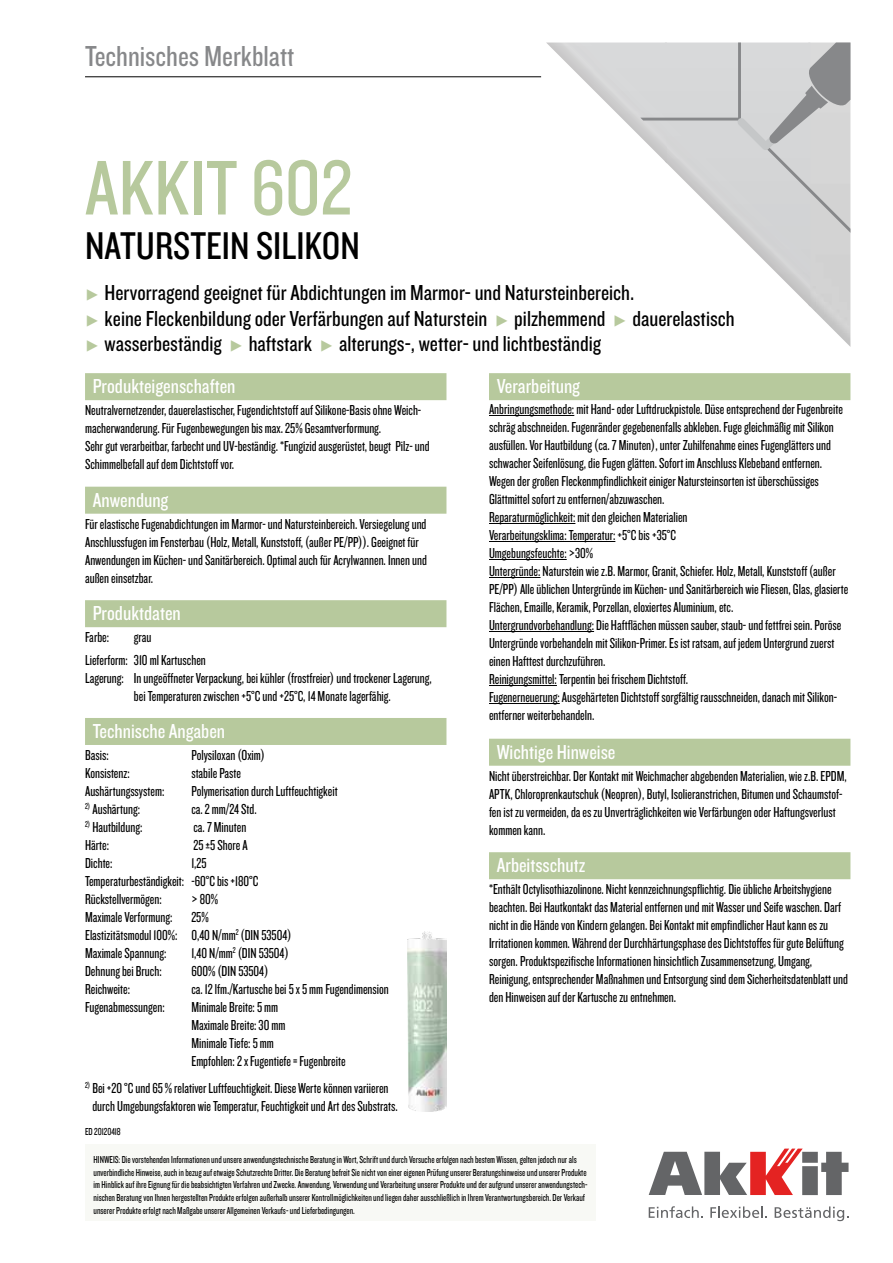
<style>
.page{position:relative;width:893px;height:1263px;background:#fff}
.page>*{position:absolute;margin:0;border:0;box-sizing:border-box;transform-origin:0 0}
.t1{font:80.4px "Knockout HTF29 Junior Liteweight";color:#b7c99d}
.t2{font:40.2px "Knockout HTF29 Junior Liteweight";color:#000}
.t3{font:30px "Knockout HTF29 Junior Liteweight";color:#87888a}
.t4{font:22.5px/25.5px "Knockout HTF29 Junior Liteweight";color:#000}
.t5{font:21px "Knockout HTF29 Junior Liteweight";color:#fff}
.t6{font:21px "Knockout 29 Junior Ltweight";color:#fff}
.t7{font:15px/18px "Knockout 28 Junior Feathrwt";color:#000}
.t8{font:10.5px/12.6px "Knockout HTF29 Junior Liteweight";color:#000;scale:.85 1}
.t9{font:10.5px "Knockout HTF29 Junior Liteweight";color:#000;scale:.86 1}
.s1{font-family:"Scala Sans";color:#b7c99d}
</style>
<div class="page">
<div style="left:85px;top:1144px;width:510px;height:76px;background:#f8f9f5"></div>
<img style="left:737px;top:233px;width:73px;height:74px">
<hr style="left:85px;top:77px;width:456px;height:1px;background:#000">
<div style="left:85px;top:373px;width:361px;height:27px;background:#b7c99d"></div>
<div style="left:85px;top:487px;width:361px;height:27px;background:#b7c99d"></div>
<div style="left:85px;top:600px;width:361px;height:27px;background:#b7c99d"></div>
<div style="left:85px;top:718px;width:361px;height:27px;background:#b7c99d"></div>
<div style="left:489px;top:373px;width:361px;height:27px;background:#b7c99d"></div>
<hr style="left:489px;top:415px;width:85px;height:1px;background:#000">
<hr style="left:489px;top:523px;width:86px;height:1px;background:#000">
<hr style="left:489px;top:541px;width:126px;height:1px;background:#000">
<hr style="left:489px;top:559px;width:78px;height:1px;background:#000">
<hr style="left:489px;top:577px;width:51px;height:1px;background:#000">
<hr style="left:489px;top:631px;width:105px;height:1px;background:#000">
<hr style="left:489px;top:685px;width:68px;height:1px;background:#000">
<hr style="left:489px;top:703px;width:71px;height:1px;background:#000">
<div style="left:489px;top:739px;width:361px;height:27px;background:#b7c99d"></div>
<div style="left:489px;top:852px;width:361px;height:27px;background:#b7c99d"></div>
<img style="left:408px;top:932px;width:38px;height:180px">
<svg style="left:640px;top:43px;width:210px;height:190px;background:#d2d3d4"></svg>
<svg style="left:649px;top:1148px;width:199px;height:47px"></svg>
<svg style="left:649px;top:1206px;width:54px;height:12px"></svg>
<svg style="left:710px;top:1206px;width:57px;height:12px"></svg>
<svg style="left:775px;top:1206px;width:73px;height:15px"></svg>
<h3 class="t3" style="left:85px;top:40px;width:211px">Technisches Merkblatt</h3>
<h1 class="t1" style="left:85px;top:147px;width:269px">AKKIT 602</h1>
<h2 class="t2" style="left:85px;top:225px;width:272px">Naturstein Si likon</h2>
<p class="t4" style="left:85px;top:281px;width:651px"><span class="s1">Ω</span> Hervorragend geeignet für Abdichtungen im Marmor- und Natursteinbereich.<br><span class="s1">Ω</span> keine Fleckenbildung oder Verfärbungen auf Naturstein <span class="s1">Ω</span> pilzhemmend <span class="s1">Ω</span> dauerelastisch<br><span class="s1">Ω</span> wasserbeständig <span class="s1">Ω</span> haftstark <span class="s1">Ω</span> alterungs-, wetter- und lichtbeständig</p>
<h3 class="t6" style="left:93px;top:373px;width:144px">Produkteigenschaften</h3>
<p class="t7" style="left:85px;top:401px;width:346px">Neutralvernetzender, dauerelastischer, Fugendichtstoff auf Silikone-Basis ohne Weich&shy;macherwanderung. Für Fugenbewegungen bis max. 25% Gesamtverformung.<br>Sehr gut verarbeitbar, farbecht und UV-beständig. *Fungizid ausgerüstet, beugt Pilz- und Schimmelbefall auf dem Dichtstoff vor.</p>
<h3 class="t5" style="left:93px;top:489px;width:77px">Anwendung</h3>
<p class="t7" style="left:85px;top:514px;width:343px">Für elastische Fugenabdichtungen im Marmor- und Natursteinbereich. Versiegelung und Anschlussfugen im Fensterbau (Holz, Metall, Kunststoff, (außer PE/PP)). Geeignet für Anwendungen im Küchen- und Sanitärbereich. Optimal auch für Acrylwannen. Innen und außen einsetzbar.</p>
<h3 class="t5" style="left:93px;top:602px;width:90px">Produktdaten</h3>
<p class="t7" style="left:85px;top:628px;width:26px">Farbe:</p>
<p class="t7" style="left:85px;top:626px;width:122px;line-height:22.2px;text-align:center">grau<br>Lieferform: 310 ml Kartuschen</p>
<p class="t7" style="left:85px;top:668px;width:348px;text-align:center">Lagerung: In ungeöffneter Verpackung, bei kühler (frostfreier) und trockener Lagerung, bei Temperaturen zwischen +5°C und +25°C, 14 Monate lagerfähig.</p>
<h3 class="t6" style="left:93px;top:717px;width:134px">Technische Angaben</h3>
<p class="t7" style="left:85px;top:746px;width:25px">Basis:</p>
<p class="t7" style="left:191px;top:746px;width:75px">Polysiloxan (Oxim)</p>
<p class="t7" style="left:85px;top:764px;width:46px">Konsistenz:</p>
<p class="t7" style="left:191px;top:764px;width:51px">stabile Paste</p>
<p class="t7" style="left:85px;top:782px;width:81px">Aushärtungssystem:</p>
<p class="t7" style="left:191px;top:782px;width:148px">Polymerisation durch Luftfeuchtigkeit</p>
<p class="t7" style="left:85px;top:800px;width:56px"><sup>2)</sup> Aushärtung:</p>
<p class="t7" style="left:191px;top:800px;width:67px">ca. 2 mm/24 Std.</p>
<p class="t7" style="left:85px;top:818px;width:59px"><sup>2)</sup> Hautbildung:</p>
<p class="t7" style="left:193px;top:818px;width:54px">ca. 7 Minuten</p>
<p class="t7" style="left:85px;top:836px;width:26px">Härte:</p>
<p class="t7" style="left:193px;top:836px;width:56px">25 ±5 Shore A</p>
<p class="t7" style="left:85px;top:854px;width:29px">Dichte:</p>
<p class="t7" style="left:85px;top:854px;width:175px;text-indent:106px">1,25<br>Temperaturbeständigkeit: -60°C bis +180°C<br>Rückstellvermögen:</p>
<p class="t7" style="left:191px;top:890px;width:28px">&gt; 80%</p>
<p class="t7" style="left:85px;top:908px;width:208px;text-indent:106px">25%<br>Elastizitätsmodul 100%: 0,40 N/mm<sup>2</sup> (DIN 53504)<br>Maximale Spannung:</p>
<p class="t7" style="left:85px;top:908px;width:89px">Maximale Verformung:</p>
<p class="t7" style="left:191px;top:944px;width:99px">1,40 N/mm<sup>2</sup> (DIN 53504)</p>
<p class="t7" style="left:85px;top:962px;width:78px">Dehnung bei Bruch:</p>
<p class="t7" style="left:191px;top:962px;width:79px">600% (DIN 53504)</p>
<p class="t7" style="left:85px;top:980px;width:47px">Reichweite:</p>
<p class="t7" style="left:191px;top:980px;width:199px">ca. 12 lfm./Kartusche bei 5 x 5 mm Fugendimension</p>
<p class="t7" style="left:85px;top:998px;width:81px">Fugenabmessungen:</p>
<p class="t7" style="left:191px;top:998px;width:156px">Minimale Breite: 5 mm<br>Maximale Breite: 30 mm<br>Minimale Tiefe: 5 mm<br>Empfohlen: 2 x Fugentiefe = Fugenbreite</p>
<p class="t7" style="left:92px;top:1078px;width:307px;text-indent:-7px"><sup>2)</sup> Bei +20 °C und 65 % relativer Luftfeuchtigkeit. Diese Werte können variieren durch Umgebungsfaktoren wie Temperatur, Feuchtigkeit und Art des Substrats.</p>
<p class="t9" style="left:85px;top:1126px;width:43px">ED 20120418</p>
<h3 class="t6" style="left:497px;top:373px;width:85px">Verarbeitung</h3>
<p class="t7" style="left:489px;top:399px;width:361px">Anbringungsmethode: mit Hand- oder Luftdruckpistole. Düse entsprechend der Fugenbreite schräg abschneiden. Fugenränder gegebenenfalls abkleben. Fuge gleichmäßig mit Silikon ausfüllen. Vor Hautbildung (ca. 7 Minuten), unter Zuhilfenahme eines Fugenglätters und schwacher Seifenlösung, die Fugen glätten. Sofort im Anschluss Klebeband entfernen.<br>Wegen der großen Fleckenmpfindlichkeit einiger Natursteinsorten ist überschüssiges Glättmittel sofort zu entfernen/abzuwaschen.<br>Reparaturmöglichkeit: mit den gleichen Materialien<br>Verarbeitungsklima: Temperatur: +5°C bis +35°C<br>Umgebungsfeuchte: &gt;30%<br>Untergründe: Naturstein wie z.B. Marmor, Granit, Schiefer. Holz, Metall, Kunststoff (außer PE/PP) Alle üblichen Untergründe im Küchen- und Sanitärbereich wie Fliesen, Glas, glasierte Flächen, Emaille, Keramik, Porzellan, eloxiertes Aluminium, etc.<br>Untergrundvorbehandlung: Die Haftflächen müssen sauber, staub- und fettfrei sein. Poröse Untergründe vorbehandeln mit Silikon-Primer. Es ist ratsam, auf jedem Untergrund zuerst einen Hafttest durchzuführen.<br>Reinigungsmittel: Terpentin bei frischem Dichtstoff.<br>Fugenerneuerung: Ausgehärteten Dichtstoff sorgfältig rausschneiden, danach mit Silikon&shy;entferner weiterbehandeln.</p>
<h3 class="t5" style="left:497px;top:741px;width:120px">Wichtige Hinweise</h3>
<p class="t7" style="left:489px;top:766px;width:359px">Nicht überstreichbar. Der Kontakt mit Weichmacher abgebenden Materialien, wie z.B. EPDM, APTK, Chloroprenkautschuk (Neopren), Butyl, Isolieranstrichen, Bitumen und Schaumstof&shy;fen ist zu vermeiden, da es zu Unverträglichkeiten wie Verfärbungen oder Haftungsverlust kommen kann.</p>
<h3 class="t5" style="left:497px;top:854px;width:90px">Arbeitsschutz</h3>
<p class="t7" style="left:489px;top:880px;width:360px">*Enthält Octylisothiazolinone. Nicht kennzeichnungspflichtig. Die übliche Arbeitshygiene beachten. Bei Hautkontakt das Material entfernen und mit Wasser und Seife waschen. Darf nicht in die Hände von Kindern gelangen. Bei Kontakt mit empfindlicher Haut kann es zu Irritationen kommen. Während der Durchhärtungsphase des Dichtstoffes für gute Belüftung sorgen. Produktspezifische Informationen hinsichtlich Zusammensetzung, Umgang, Reinigung, entsprechender Maßnahmen und Entsorgung sind dem Sicherheitsdatenblatt und den Hinweisen auf der Kartusche zu entnehmen.</p>
<p class="t8" style="left:94px;top:1154px;width:583px">HINWEIS: Die vorstehenden Informationen und unsere anwendungstechnische Beratung in Wort, Schrift und durch Versuche erfolgen nach bestem Wissen, gelten jedoch nur als unverbindliche Hinweise, auch in bezug auf etwaige Schutzrechte Dritter. Die Beratung befreit Sie nicht von einer eigenen Prüfung unserer Beratungshinweise und unserer Produkte im Hinblick auf ihre Eignung für die beabsichtigten Verfahren und Zwecke. Anwendung, Verwendung und Verarbeitung unserer Produkte und der aufgrund unserer anwendungstech&shy;nischen Beratung von Ihnen hergestellten Produkte erfolgen außerhalb unserer Kontrollmöglichkeiten und liegen daher ausschließlich in Ihrem Verantwortungsbereich. Der Verkauf unserer Produkte erfolgt nach Maßgabe unserer Allgemeinen Verkaufs- und Lieferbedingungen.</p>
</div>
